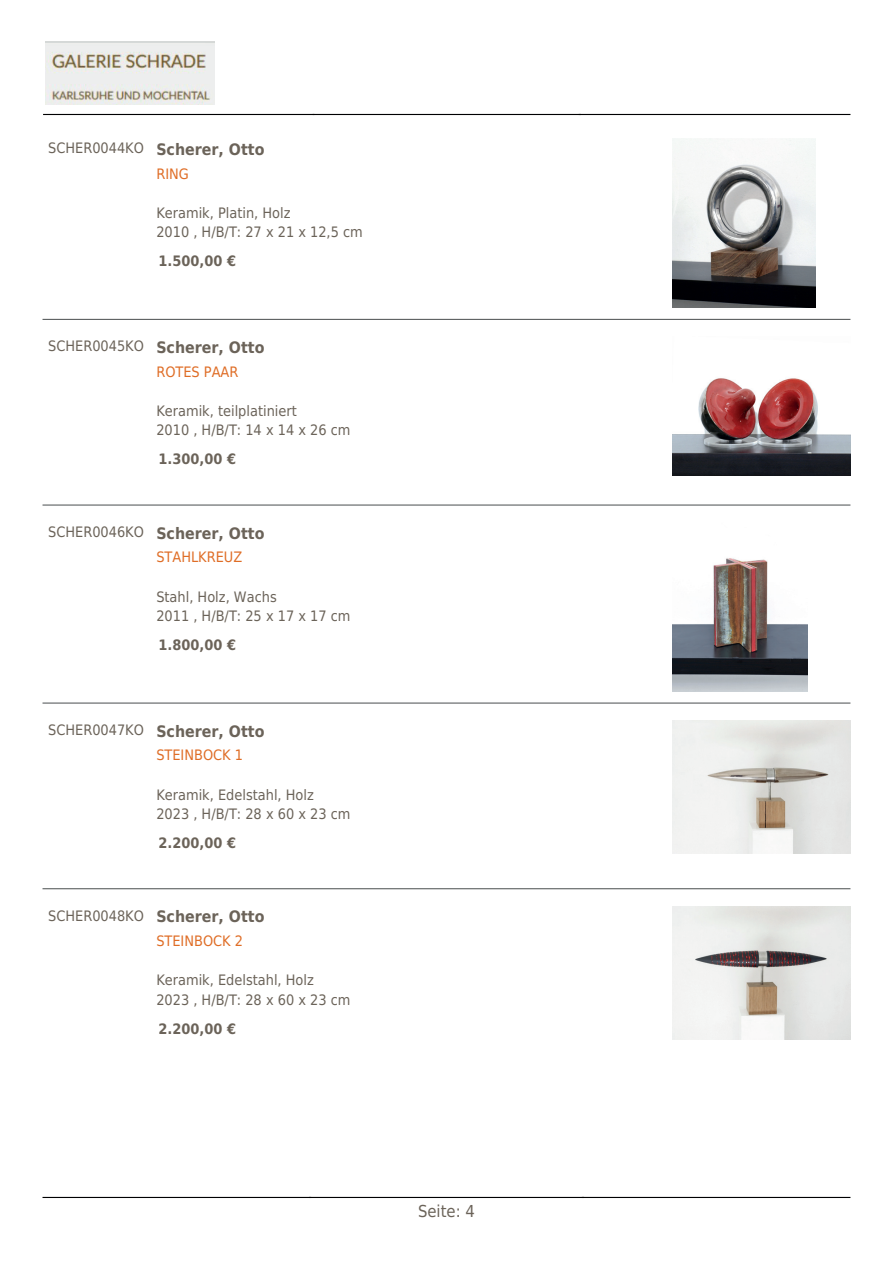
<style>
.page{position:relative;width:893px;height:1263px;background:#fff}
.page>*{position:absolute;margin:0;border:0;box-sizing:border-box;transform-origin:0 0}
.t1{font:16.5px "DejaVu Sans Condensed";color:#6b6359}
.t2{font:700 15.9px "DejaVu Sans Condensed";color:#6b6359}
.t3{font:14.4px/19.2px "DejaVu Sans Condensed";color:#6b6359}
.t4{font:700 14.4px "DejaVu Sans Condensed";color:#6b6359}
.t5{font:14.4px "DejaVu Sans Condensed";color:#df6d26}
.s1{font-weight:400;font-size:14.4px}
</style>
<div class="page">
<img style="left:46px;top:42px;width:169px;height:63px">
<hr style="left:43px;top:114px;width:271px;height:1px;background:#000001">
<hr style="left:313px;top:114px;width:267px;height:1px;background:#000001">
<hr style="left:579px;top:114px;width:271px;height:1px;background:#000001">
<hr style="left:43px;top:1197px;width:268px;height:1px;background:#000001">
<hr style="left:309px;top:1197px;width:274px;height:1px;background:#000001">
<hr style="left:582px;top:1197px;width:268px;height:1px;background:#000001">
<img style="left:673px;top:139px;width:142px;height:169px">
<hr style="left:43px;top:319px;width:807px;height:1px;background:#5d6162">
<img style="left:673px;top:378px;width:177px;height:98px">
<hr style="left:43px;top:504px;width:807px;height:2px;background:#5d6162">
<img style="left:673px;top:558px;width:134px;height:133px">
<hr style="left:43px;top:702px;width:807px;height:2px;background:#5d6162">
<img style="left:673px;top:720px;width:177px;height:134px">
<hr style="left:43px;top:888px;width:807px;height:1px;background:#5d6162">
<img style="left:673px;top:906px;width:177px;height:133px">
<p class="t2" style="left:48px;top:136px;width:218px"><span class="s1">SCHER0044KO</span> Scherer, Otto</p>
<p class="t5" style="left:156px;top:162px;width:34px">RING</p>
<p class="t3" style="left:156px;top:203px;width:208px">Keramik, Platin, Holz<br>2010 , H/B/T: 27 x 21 x 12,5 cm</p>
<p class="t4" style="left:159px;top:249px;width:79px">1.500,00 €</p>
<p class="t2" style="left:48px;top:334px;width:218px"><span class="s1">SCHER0045KO</span> Scherer, Otto</p>
<p class="t5" style="left:156px;top:360px;width:84px">ROTES PAAR</p>
<p class="t3" style="left:156px;top:401px;width:196px">Keramik, teilplatiniert<br>2010 , H/B/T: 14 x 14 x 26 cm</p>
<p class="t4" style="left:159px;top:447px;width:79px">1.300,00 €</p>
<p class="t2" style="left:48px;top:520px;width:218px"><span class="s1">SCHER0046KO</span> Scherer, Otto</p>
<p class="t5" style="left:156px;top:546px;width:87px">STAHLKREUZ</p>
<p class="t3" style="left:156px;top:587px;width:196px">Stahl, Holz, Wachs<br>2011 , H/B/T: 25 x 17 x 17 cm</p>
<p class="t4" style="left:159px;top:633px;width:79px">1.800,00 €</p>
<p class="t2" style="left:48px;top:718px;width:218px"><span class="s1">SCHER0047KO</span> Scherer, Otto</p>
<p class="t5" style="left:156px;top:744px;width:88px">STEINBOCK 1</p>
<p class="t3" style="left:156px;top:785px;width:196px">Keramik, Edelstahl, Holz<br>2023 , H/B/T: 28 x 60 x 23 cm</p>
<p class="t4" style="left:159px;top:831px;width:79px">2.200,00 €</p>
<p class="t2" style="left:48px;top:903px;width:218px"><span class="s1">SCHER0048KO</span> Scherer, Otto</p>
<p class="t5" style="left:156px;top:929px;width:88px">STEINBOCK 2</p>
<p class="t3" style="left:156px;top:970px;width:196px">Keramik, Edelstahl, Holz<br>2023 , H/B/T: 28 x 60 x 23 cm</p>
<p class="t4" style="left:159px;top:1016px;width:79px">2.200,00 €</p>
<p class="t1" style="left:418px;top:1198px;width:58px">Seite: 4</p>
</div>
